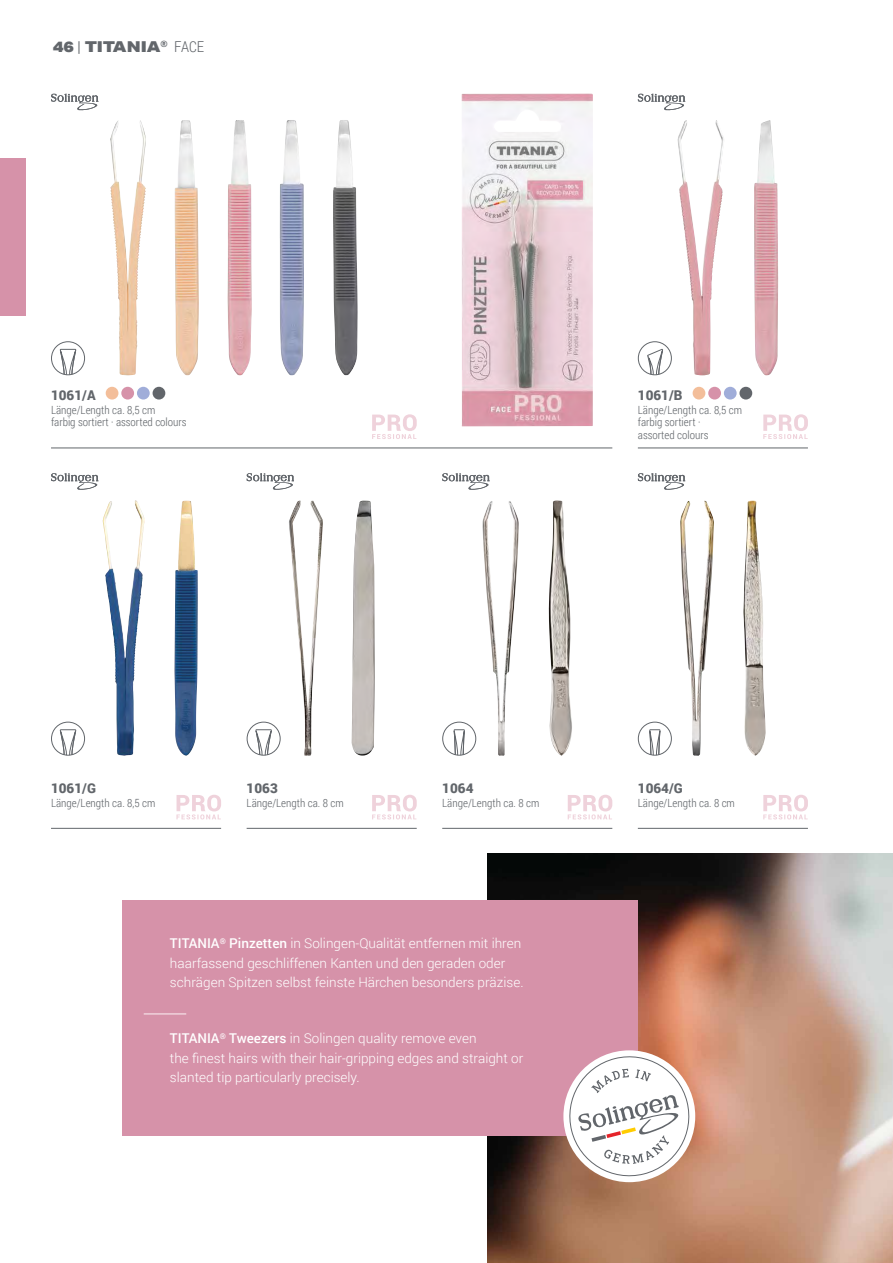
<style>
.page{position:relative;width:893px;height:1263px;background:#fff}
.page>*{position:absolute;margin:0;border:0;box-sizing:border-box;transform-origin:0 0}
.t1{font:900 15px "Aktiv Grotesk Ex";color:#62666b}
.t2{font:300 13.5px/19.5px "Roboto";color:#fff}
.t3{font:900 13.5px "Roboto";color:#62666b}
.t4{font:300 11.25px/12.8px "Roboto Condensed";color:#62666b}
.s1{font-family:"Roboto Condensed";font-weight:400}
.s2{font-family:"Roboto Condensed";font-weight:300}
.s3{font-weight:500}
</style>
<div class="page">
<div style="left:0;top:158px;width:26px;height:158px;background:#d692a9"></div>
<img style="left:488px;top:853px;width:405px;height:410px">
<div style="left:122px;top:900px;width:516px;height:235px;background:#d692a9"></div>
<img style="left:743px;top:500px;width:23px;height:256px">
<img style="left:680px;top:500px;width:34px;height:256px">
<img style="left:548px;top:500px;width:24px;height:256px">
<img style="left:482px;top:501px;width:37px;height:255px">
<img style="left:462px;top:93px;width:131px;height:333px">
<img style="left:175px;top:120px;width:24px;height:255px">
<img style="left:280px;top:120px;width:24px;height:255px">
<img style="left:333px;top:120px;width:25px;height:255px">
<img style="left:227px;top:120px;width:25px;height:255px">
<img style="left:110px;top:121px;width:9px;height:178px">
<img style="left:754px;top:120px;width:24px;height:255px">
<img style="left:677px;top:120px;width:44px;height:176px">
<img style="left:174px;top:501px;width:24px;height:255px">
<img style="left:103px;top:501px;width:38px;height:255px">
<img style="left:352px;top:500px;width:23px;height:256px">
<img style="left:289px;top:500px;width:34px;height:256px">
<hr style="left:442px;top:828px;width:170px;height:1px;background:#62666b">
<hr style="left:638px;top:828px;width:170px;height:1px;background:#62666b">
<hr style="left:51px;top:448px;width:561px;height:1px;background:#62666b">
<div style="left:106px;top:387px;width:12px;height:12px;background:#f3be9a;border-radius:50%"></div>
<div style="left:121px;top:387px;width:13px;height:12px;background:#d692a9;border-radius:50%"></div>
<div style="left:137px;top:387px;width:13px;height:12px;background:#a0add9;border-radius:50%"></div>
<div style="left:153px;top:387px;width:12px;height:12px;background:#62666b;border-radius:50%"></div>
<hr style="left:638px;top:448px;width:170px;height:1px;background:#62666b">
<div style="left:693px;top:387px;width:12px;height:12px;background:#f3be9a;border-radius:50%"></div>
<div style="left:708px;top:387px;width:13px;height:12px;background:#d692a9;border-radius:50%"></div>
<div style="left:724px;top:387px;width:13px;height:12px;background:#a0add9;border-radius:50%"></div>
<div style="left:739px;top:387px;width:13px;height:12px;background:#62666b;border-radius:50%"></div>
<hr style="left:51px;top:828px;width:170px;height:1px;background:#62666b">
<hr style="left:144px;top:1013px;width:42px;height:2px;background:#efd2db">
<hr style="left:247px;top:828px;width:170px;height:1px;background:#62666b">
<svg style="left:638px;top:473px;width:47px;height:17px"></svg>
<svg style="left:442px;top:473px;width:48px;height:17px"></svg>
<svg style="left:51px;top:94px;width:47px;height:17px"></svg>
<svg style="left:638px;top:94px;width:47px;height:17px"></svg>
<svg style="left:51px;top:473px;width:47px;height:17px"></svg>
<svg style="left:648px;top:349px;width:15px;height:26px"></svg>
<div style="left:638px;top:341px;width:34px;height:34px;border:1px solid #62666b;border-radius:50%"></div>
<svg style="left:59px;top:348px;width:18px;height:27px"></svg>
<div style="left:51px;top:341px;width:34px;height:34px;border:1px solid #62666b;border-radius:50%"></div>
<svg style="left:59px;top:729px;width:18px;height:25px"></svg>
<div style="left:51px;top:722px;width:34px;height:34px;border:1px solid #62666b;border-radius:50%"></div>
<svg style="left:453px;top:729px;width:12px;height:25px"></svg>
<div style="left:442px;top:722px;width:34px;height:34px;border:1px solid #62666b;border-radius:50%"></div>
<svg style="left:649px;top:729px;width:12px;height:25px"></svg>
<div style="left:638px;top:722px;width:34px;height:34px;border:1px solid #62666b;border-radius:50%"></div>
<svg style="left:372px;top:414px;width:45px;height:25px"></svg>
<svg style="left:176px;top:795px;width:45px;height:24px"></svg>
<svg style="left:568px;top:795px;width:44px;height:24px"></svg>
<svg style="left:763px;top:795px;width:45px;height:24px"></svg>
<svg style="left:763px;top:414px;width:45px;height:25px"></svg>
<div style="left:563px;top:1050px;width:132px;height:132px;background:#fff;border-radius:50%"></div>
<svg style="left:569px;top:1056px;width:120px;height:120px"></svg>
<svg style="left:247px;top:473px;width:47px;height:17px"></svg>
<svg style="left:255px;top:729px;width:17px;height:26px"></svg>
<div style="left:247px;top:722px;width:34px;height:34px;border:1px solid #62666b;border-radius:50%"></div>
<svg style="left:372px;top:795px;width:45px;height:24px"></svg>
<p class="t1" style="left:53px;top:37px;width:152px">46 <span class="s1">|</span> TITANIA<sup>®</sup> <span class="s2">FACE</span></p>
<p class="t3" style="left:51px;top:385px;width:46px">1061/A</p>
<p class="t4" style="left:51px;top:403px;width:137px">Länge/Length ca. 8,5 cm<br>farbig sortiert · assorted colours</p>
<p class="t3" style="left:638px;top:385px;width:46px">1061/B</p>
<p class="t4" style="left:638px;top:403px;width:106px">Länge/Length ca. 8,5 cm farbig sortiert ·<br>assorted colours</p>
<p class="t3" style="left:51px;top:778px;width:46px">1061/G</p>
<p class="t4" style="left:51px;top:796px;width:106px">Länge/Length ca. 8,5 cm</p>
<p class="t3" style="left:247px;top:778px;width:33px">1063</p>
<p class="t4" style="left:247px;top:796px;width:99px">Länge/Length ca. 8 cm</p>
<p class="t3" style="left:442px;top:778px;width:33px">1064</p>
<p class="t4" style="left:442px;top:796px;width:99px">Länge/Length ca. 8 cm</p>
<p class="t2" style="left:170px;top:933px;width:355px"><span class="s3">TITANIA</span><sup>®</sup> <span class="s3">Pinzetten</span> in Solingen-Qualität entfernen mit ihren haarfassend geschliffenen Kanten und den geraden oder schrägen Spitzen selbst feinste Härchen besonders präzise.</p>
<p class="t2" style="left:170px;top:1028px;width:355px"><span class="s3">TITANIA</span><sup>®</sup> <span class="s3">Tweezers</span> in Solingen quality remove even<br>the finest hairs with their hair-gripping edges and straight or slanted tip particularly precisely.</p>
<p class="t3" style="left:638px;top:778px;width:46px">1064/G</p>
<p class="t4" style="left:638px;top:796px;width:99px">Länge/Length ca. 8 cm</p>
</div>
